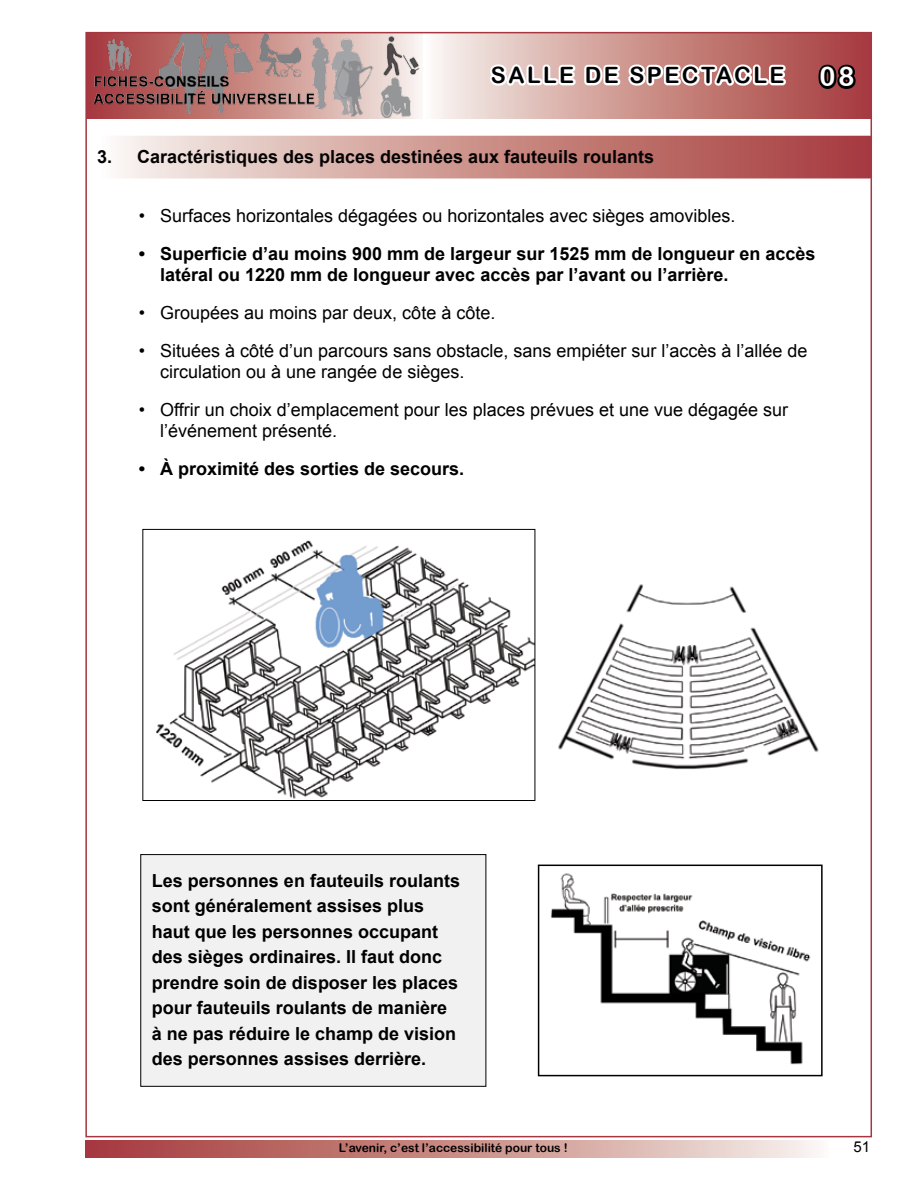
<style>
.page{position:relative;width:918px;height:1188px;background:#fff}
.page>*{position:absolute;margin:0;border:0;box-sizing:border-box;transform-origin:0 0}
.t1{font:27px "Arial Rounded MT Bold";color:#fff}
.t2{font:22.5px "Arial Rounded MT Bold";letter-spacing:.11em;color:#000204}
.t3{font:700 18px/25.5px "Arial";color:#000}
.t4{font:18px/21px "Arial";color:#000}
.t5{font:700 18px "Arial";color:#040202}
.t6{font:15px "Arial";color:#000}
.t7{font:12px "Arial Rounded MT Bold";color:#000}
</style>
<div class="page">
<img style="left:88px;top:35px;width:334px;height:83px">
<svg style="left:434px;top:35px;width:435px;height:84px;background:#cd9490"></svg>
<div style="left:85px;top:1140px;width:744px;height:17px;background:linear-gradient(to right,#a23433,#f6efe7)"></div>
<svg style="left:816px;top:61px;width:43px;height:32px"></svg>
<svg style="left:486px;top:61px;width:304px;height:29px"></svg>
<div style="left:99px;top:136px;width:771px;height:42px;background:linear-gradient(to right,#f7f1ea,#a33534)"></div>
<div style="left:99px;top:136px;width:772px;height:42px;border:1px solid #fff"></div>
<img style="left:156px;top:540px;width:377px;height:259px">
<div style="left:142px;top:529px;width:393px;height:272px;border:1px solid #000"></div>
<img style="left:558px;top:584px;width:261px;height:186px">
<img style="left:550px;top:873px;width:261px;height:192px">
<div style="left:538px;top:865px;width:285px;height:211px;border:2px solid #000"></div>
<div style="left:140px;top:854px;width:346px;height:233px;background:#f1f1f1;border:1px solid #000003"></div>
<p class="t2" style="left:491px;top:62px;width:295px">SALLE DE SPECTACLE</p>
<h1 class="t1" style="left:820px;top:61px;width:37px">08</h1>
<p class="t5" style="left:97px;top:145px;width:559px">3. Caractéristiques des places destinées aux fauteuils roulants</p>
<p class="t4" style="left:139px;top:205px;width:598px">• Surfaces horizontales dégagées ou horizontales avec sièges amovibles.</p>
<p class="t3" style="left:160px;top:244px;width:657px;line-height:21px;text-indent:-21px">• Superficie d’au moins 900 mm de largeur sur 1525 mm de longueur en accès latéral ou 1220 mm de longueur avec accès par l’avant ou l’arrière.</p>
<p class="t4" style="left:139px;top:302px;width:358px">• Groupées au moins par deux, côte à côte.</p>
<p class="t4" style="left:160px;top:340px;width:649px;text-indent:-21px">• Situées à côté d’un parcours sans obstacle, sans empiéter sur l’accès à l’allée de circulation ou à une rangée de sièges.</p>
<p class="t4" style="left:160px;top:399px;width:629px;text-indent:-21px">• Offrir un choix d’emplacement pour les places prévues et une vue dégagée sur l’événement présenté.</p>
<p class="t3" style="left:139px;top:457px;width:327px">• À proximité des sorties de secours.</p>
<p class="t3" style="left:152px;top:868px;width:310px">Les personnes en fauteuils roulants sont généralement assises plus haut que les personnes occupant des sièges ordinaires. Il faut donc prendre soin de disposer les places pour fauteuils roulants de manière à ne pas réduire le champ de vision des personnes assises derrière.</p>
<p class="t7" style="left:339px;top:1141px;width:230px">L’avenir, c’est l’accessibilité pour tous !</p>
<p class="t6" style="left:853px;top:1137px;width:18px">51</p>
</div>
